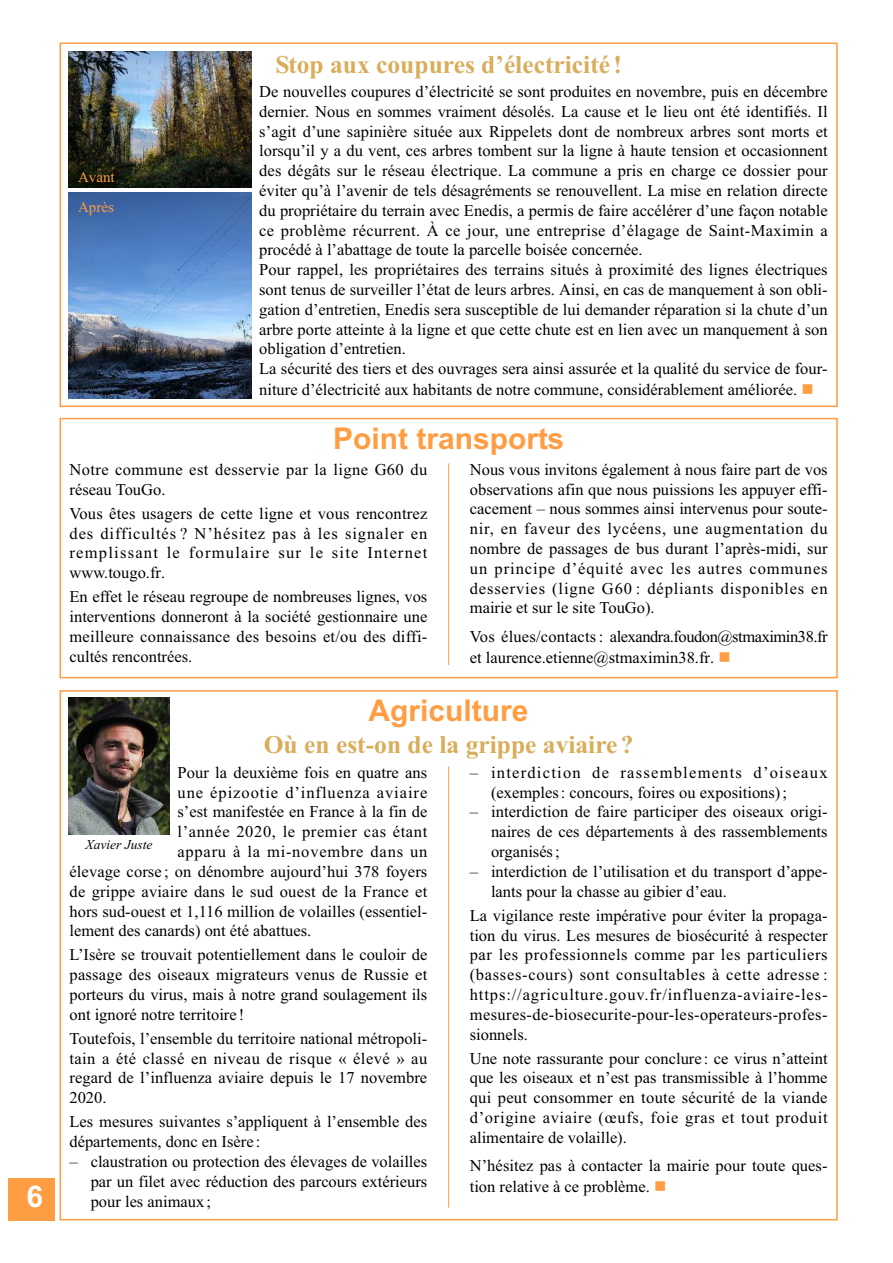
<style>
.page{position:relative;width:893px;height:1263px;background:#fff}
.page>*{position:absolute;margin:0;border:0;box-sizing:border-box;transform-origin:0 0}
.t1{font:700 30px "Arial";color:#ff9d43}
.t2{font:700 30px "Arial";color:#fff}
.t3{font:700 25.5px "Times New Roman";color:#d8ad5b}
.t4{font:16.5px/19.8px "Times New Roman";color:#000;text-align:justify}
.t5{font:16.5px/19.8px "Times New Roman";letter-spacing:.075em;color:#000}
.t6{font:16.5px/19.8px "Times New Roman";letter-spacing:.025em;color:#000}
.t7{font:16.5px "Times New Roman";letter-spacing:.055em;color:#000}
.t8{font:16.5px "Times New Roman";letter-spacing:.035em;color:#000}
.t9{font:16.5px "Times New Roman";letter-spacing:.045em;color:#000}
.t10{font:15px/29.7px "Times New Roman";color:#ff9d43}
.t11{font:italic 13.5px "Times New Roman";color:#000}
.s1{color:#ff9d43}
</style>
<div class="page">
<div style="left:60px;top:43px;width:778px;height:364px;border:2px solid #ff9d43"></div>
<hr style="left:448px;top:766px;width:1px;height:442px;background:#ff9d43">
<img style="left:68px;top:697px;width:102px;height:137px">
<div style="left:60px;top:418px;width:778px;height:260px;border:2px solid #ff9d43"></div>
<hr style="left:448px;top:463px;width:1px;height:202px;background:#ff9d43">
<div style="left:8px;top:1178px;width:47px;height:42px;background:#ff9d43"></div>
<img style="left:68px;top:193px;width:184px;height:206px">
<img style="left:68px;top:51px;width:184px;height:136px">
<h1 class="t2" style="left:27px;top:1179px;width:18px">6</h1>
<p class="t10" style="left:78px;top:162px;width:38px">Avant<br>Après</p>
<h2 class="t3" style="left:275px;top:49px;width:348px">Stop aux coupures d’électricité !</h2>
<p class="t4" style="left:259px;top:81px;width:570px;text-align:left">De nouvelles coupures d’électricité se sont produites en novembre, puis en décembre dernier. Nous en sommes vraiment désolés. La cause et le lieu ont été identifiés. Il s’agit d’une sapinière située aux Rippelets dont de nombreux arbres sont morts et lorsqu’il y a du vent, ces arbres tombent sur la ligne à haute tension et occasionnent des dégâts sur le réseau électrique. La commune a pris en charge ce dossier pour éviter qu’à l’avenir de tels désagréments se renouvellent. La mise en relation directe du propriétaire du terrain avec Enedis, a permis de faire accélérer d’une façon notable ce problème récurrent. À ce jour, une entreprise d’élagage de Saint-Maximin a procédé à l’abattage de toute la parcelle boisée concernée.<br>Pour rappel, les propriétaires des terrains situés à proximité des lignes électriques sont tenus de surveiller l’état de leurs arbres. Ainsi, en cas de manquement à son obli&shy;gation d’entretien, Enedis sera susceptible de lui demander réparation si la chute d’un arbre porte atteinte à la ligne et que cette chute est en lien avec un manquement à son obligation d’entretien.<br>La sécurité des tiers et des ouvrages sera ainsi assurée et la qualité du service de four&shy;niture d’électricité aux habitants de notre commune, considérablement améliorée. <span class="s1">■</span></p>
<h1 class="t1" style="left:333px;top:421px;width:232px">Point transports</h1>
<p class="t6" style="left:70px;top:459px;width:359px">Notre commune est desservie par la ligne G60 du réseau TouGo.</p>
<p class="t4" style="left:70px;top:503px;width:359px">Vous êtes usagers de cette ligne et vous rencontrez des difficultés ? N’hésitez pas à les signaler en remplissant le formulaire sur le site Internet www.tougo.fr.</p>
<p class="t4" style="left:70px;top:586px;width:359px">En effet le réseau regroupe de nombreuses lignes, vos interventions donneront à la société gestionnaire une meilleure connaissance des besoins et/ou des diffi&shy;cultés rencontrées.</p>
<p class="t4" style="left:470px;top:459px;width:359px">Nous vous invitons également à nous faire part de vos observations afin que nous puissions les appuyer effi&shy;cacement – nous sommes ainsi intervenus pour soute&shy;nir, en faveur des lycéens, une augmentation du nombre de passages de bus durant l’après-midi, sur un principe d’équité avec les autres communes desservies (ligne G60 : dépliants disponibles en mairie et sur le site TouGo).</p>
<p class="t4" style="left:470px;top:625px;width:359px;line-height:21.1px">Vos élues/contacts : alexandra.foudon@stmaximin38.fr et laurence.etienne@stmaximin38.fr. <span class="s1">■</span></p>
<h1 class="t1" style="left:369px;top:693px;width:162px">Agriculture</h1>
<h2 class="t3" style="left:264px;top:729px;width:371px">Où en est-on de la grippe aviaire?</h2>
<p class="t4" style="left:177px;top:762px;width:251px">Pour la deuxième fois en quatre ans</p>
<p class="t7" style="left:177px;top:782px;width:251px">une épizootie d’influenza aviaire</p>
<p class="t4" style="left:177px;top:802px;width:251px">s’est manifestée en France à la fin de</p>
<p class="t8" style="left:177px;top:822px;width:251px">l’année 2020, le premier cas étant</p>
<p class="t9" style="left:177px;top:842px;width:251px">apparu à la mi-novembre dans un</p>
<p class="t4" style="left:70px;top:861px;width:359px">élevage corse ; on dénombre aujourd’hui 378 foyers</p>
<p class="t4" style="left:70px;top:881px;width:359px">de grippe aviaire dans le sud ouest de la France et</p>
<p class="t4" style="left:70px;top:901px;width:359px">hors sud-ouest et 1,116 million de volailles (essentiel-</p>
<p class="t4" style="left:70px;top:921px;width:243px">lement des canards) ont été abattues.</p>
<p class="t4" style="left:70px;top:945px;width:359px">L’Isère se trouvait potentiellement dans le couloir de passage des oiseaux migrateurs venus de Russie et porteurs du virus, mais à notre grand soulagement ils ont ignoré notre territoire !</p>
<p class="t4" style="left:69px;top:1028px;width:359px">Toutefois, l’ensemble du territoire national métropoli&shy;tain a été classé en niveau de risque « élevé » au regard de l’influenza aviaire depuis le 17 novembre 2020.</p>
<p class="t4" style="left:69px;top:1112px;width:359px">Les mesures suivantes s’appliquent à l’ensemble des départements, donc en Isère :</p>
<p class="t4" style="left:91px;top:1151px;width:338px;text-indent:-21px">– claustration ou protection des élevages de volailles par un filet avec réduction des parcours extérieurs pour les animaux;</p>
<p class="t11" style="left:85px;top:836px;width:69px">Xavier Juste</p>
<p class="t5" style="left:491px;top:762px;width:338px;text-indent:-21px">– interdiction de rassemblements d’oiseaux (exemples: concours, foires ou expositions);</p>
<p class="t4" style="left:491px;top:802px;width:338px;text-indent:-21px">– interdiction de faire participer des oiseaux origi&shy;naires de ces départements à des rassemblements organisés;</p>
<p class="t4" style="left:491px;top:861px;width:338px;text-indent:-21px">– interdiction de l’utilisation et du transport d’appe&shy;lants pour la chasse au gibier d’eau.</p>
<p class="t4" style="left:470px;top:905px;width:359px">La vigilance reste impérative pour éviter la propaga&shy;tion du virus. Les mesures de biosécurité à respecter par les professionnels comme par les particuliers (basses-cours) sont consultables à cette adresse : https://agriculture.gouv.fr/influenza-aviaire-les&shy;mesures-de-biosecurite-pour-les-operateurs-profes&shy;sionnels.</p>
<p class="t4" style="left:470px;top:1048px;width:359px">Une note rassurante pour conclure : ce virus n’atteint que les oiseaux et n’est pas transmissible à l’homme qui peut consommer en toute sécurité de la viande d’origine aviaire (œufs, foie gras et tout produit alimentaire de volaille).</p>
<p class="t4" style="left:470px;top:1155px;width:359px;line-height:21.1px">N’hésitez pas à contacter la mairie pour toute ques&shy;tion relative à ce problème. <span class="s1">■</span></p>
</div>
